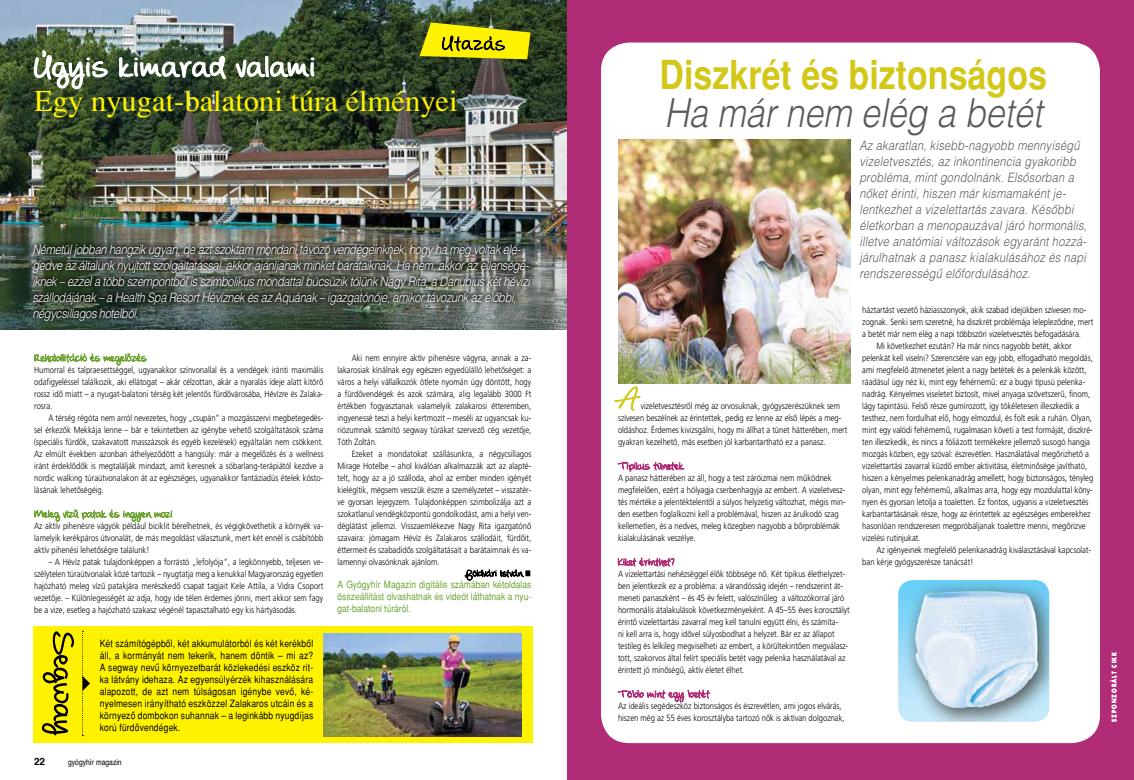
<style>
.page{position:relative;width:1134px;height:780px;background:#fff}
.page>*{position:absolute;margin:0;border:0;box-sizing:border-box;transform-origin:0 0}
.t1{font:40px "KB Helvetica Bold";color:#d3c818;scale:.85 1}
.t2{font:italic 40px "KB Helvetica Light";color:#58595b;scale:.85 1}
.t3{font:30.3px "KB Times Normal";color:#fff200}
.t4{font:italic 13px/16px "KB Helvetica Light";letter-spacing:-.03em;color:#fff;scale:.85 1}
.t5{font:italic 13px/16px "KB Helvetica Light";letter-spacing:.02em;color:#58595b;scale:.85 1}
.t6{font:10px/12px "KB Helvetica Roman";letter-spacing:.02em;color:#000;text-align:justify;scale:.85 1}
.t7{font:10px/12px "KB Helvetica Roman";color:#6fa435;text-align:justify;scale:.85 1}
.t8{font:700 10px "Helvetica";color:#000}
.t9{font:300 9px/12px "Frutiger Alt";color:#000;text-align:justify;scale:.85 1}
.t10{font:8px "Helvetica";color:#000;scale:.85 1}
.t11{font:700 6px "Futura Hungary";letter-spacing:.2em;color:#fff;scale:.85 1}
</style>
<div class="page">
<img style="left:0;top:0;width:567px;height:330px">
<div style="left:567px;top:0;width:567px;height:780px;background:#b12c76"></div>
<div style="left:601px;top:43px;width:499px;height:700px;background:#fff;border-radius:28px"></div>
<svg style="left:34px;top:353px;width:113px;height:13px"></svg>
<svg style="left:34px;top:509px;width:138px;height:13px"></svg>
<div style="left:27px;top:238px;width:509px;height:88px;background:#000;opacity:.75"></div>
<svg style="left:420px;top:22px;width:110px;height:37px;background:#beb808"></svg>
<img style="left:33px;top:0;width:194px;height:114px">
<svg style="left:234px;top:54px;width:82px;height:26px"></svg>
<svg style="left:465px;top:569px;width:59px;height:12px"></svg>
<div style="left:34px;top:625px;width:499px;height:117px;background:#fff200"></div>
<svg style="left:42px;top:631px;width:32px;height:104px"></svg>
<img style="left:898px;top:580px;width:151px;height:141px">
<svg style="left:614px;top:386px;width:27px;height:25px"></svg>
<svg style="left:618px;top:461px;width:66px;height:11px"></svg>
<svg style="left:618px;top:557px;width:56px;height:10px"></svg>
<svg style="left:618px;top:689px;width:91px;height:14px"></svg>
<img style="left:618px;top:139px;width:232px;height:244px">
<svg style="left:82px;top:630px;width:8px;height:106px"></svg>
<img style="left:323px;top:634px;width:199px;height:102px">
<h2 class="t3" style="left:34px;top:83px;width:425px">Egy nyugat-balatoni túra élményei</h2>
<p class="t4" style="left:32px;top:241px;width:587px">Németül jobban hangzik ugyan, de azt szoktam mondani távozó vendégeinknek, hogy ha meg voltak elé&shy;gedve az általunk nyújtott szolgáltatással, akkor ajánljanak minket barátaiknak. Ha nem, akkor az ellensége&shy;iknek – ezzel a több szempontból is szimbolikus mondattal búcsúzik tôlünk Nagy Rita, a Danubius két hévízi szállodájának – a Health Spa Resort Hévíznek és az Aquának – igazgatónôje, amikor távozunk az elôbbi, négycsillagos hotelbôl.</p>
<p class="t9" style="left:34px;top:364px;width:342px">Humorral és talpraesettséggel, ugyanakkor színvonallal és a vendégek iránti maximális odafigyeléssel találkozik, aki ellátogat – akár célzottan, akár a nyaralás ideje alatt kitörô rossz idô miatt – a nyugat-balatoni térség két jelentôs fürdôvárosába, Hévízre és Zalaka&shy;rosra.</p>
<p class="t9" style="left:34px;top:412px;width:342px;text-indent:14px">A térség régóta nem arról nevezetes, hogy „csupán” a mozgásszervi megbetegedés&shy;sel érkezôk Mekkája lenne – bár e tekintetben az igénybe vehetô szolgáltatások száma (speciális fürdôk, szakavatott masszázsok és egyéb kezelések) egyáltalán nem csökkent.<br>Az elmúlt években azonban áthelyezôdött a hangsúly: már a megelôzés és a wellness iránt érdeklôdôk is megtalálják mindazt, amit keresnek a sóbarlang-terápiától kezdve a nordic walking túraútvonalakon át az egészséges, ugyanakkor fantáziadús ételek kósto&shy;lásának lehetôségéig.</p>
<p class="t9" style="left:34px;top:520px;width:342px">Az aktív pihenésre vágyók például biciklit bérelhetnek, és végigkövethetik a környék va&shy;lamelyik kerékpáros útvonalát, de más megoldást választunk, mert két ennél is csábítóbb aktív pihenési lehetôségre találunk!</p>
<p class="t9" style="left:34px;top:556px;width:342px;text-indent:14px">– A Hévíz patak tulajdonképpen a forrástó „lefolyója”, a legkönnyebb, teljesen ve&shy;szélytelen túraútvonalak közé tartozik – nyugtatja meg a kenukkal Magyarország egyetlen hajózható meleg vízû patakjára merészkedô csapat tagjait Kele Attila, a Vidra Csoport vezetôje. – Különlegességét az adja, hogy ide télen érdemes jönni, mert akkor sem fagy be a vize, esetleg a hajózható szakasz végénél tapasztalható egy kis hártyásodás.</p>
<p class="t6" style="left:100px;top:637px;width:253px">Két számítógépbôl, két akkumulátorból és két kerékbôl áll, a kormányát nem tekerik, hanem döntik – mi az?<br>A segway nevû környezetbarát közlekedési eszköz rit&shy;ka látvány idehaza. Az egyensúlyérzék kihasználására alapozott, de azt nem túlságosan igénybe vevô, ké&shy;nyelmesen irányítható eszközzel Zalakaros utcáin és a környezô dombokon suhannak – a leginkább nyugdíjas korú fürdôvendégek.</p>
<p class="t8" style="left:34px;top:753px;width:13px">22</p>
<p class="t10" style="left:68px;top:755px;width:65px">gyógyhír magazin</p>
<p class="t9" style="left:337px;top:352px;width:229px;text-indent:14px">Aki nem ennyire aktív pihenésre vágyna, annak a za&shy;lakarosiak kínálnak egy egészen egyedülálló lehetôséget: a város a helyi vállalkozók ötlete nyomán úgy döntött, hogy a fürdôvendégek és azok számára, alig legalább 3000 Ft értékben fogyasztanak valamelyik zalakarosi étteremben, ingyenessé teszi a helyi kertmozit – meséli az ugyancsak ku&shy;riózumnak számító segway túrákat szervezô cég vezetôje, Tóth Zoltán.</p>
<p class="t9" style="left:337px;top:448px;width:229px;text-indent:14px">Ezeket a mondatokat szállásunkra, a négycsillagos Mirage Hotelbe – ahol kiválóan alkalmazzák azt az alapté&shy;telt, hogy az a jó szálloda, ahol az ember minden igényét kielégítik, mégsem vesszük észre a személyzetet – visszatér&shy;ve gyorsan lejegyzem. Tulajdonképpen szimbolizálja azt a szokatlanul vendégközpontú gondolkodást, ami a helyi ven&shy;déglátást jellemzi. Visszaemlékezve Nagy Rita igazgatónô szavaira: jómagam Hévíz és Zalakaros szállodáit, fürdôit, éttermeit és szabadidôs szolgáltatásait a barátaimnak és va&shy;lamennyi olvasónknak ajánlom.</p>
<p class="t7" style="left:337px;top:578px;width:229px">A Gyógyhír Magazin digitális számában kétoldalas összeállítást olvashatnak és videót láthatnak a nyu&shy;gat-balatoni túráról.</p>
<h1 class="t1" style="left:660px;top:51px;width:457px">Diszkrét és biztonságos</h1>
<h1 class="t2" style="left:664px;top:88px;width:446px">Ha már nem elég a betét</h1>
<p class="t5" style="left:859px;top:137px;width:269px">Az akaratlan, kisebb-nagyobb mennyiségû vizeletvesztés, az inkontinencia gyakoribb probléma, mint gondolnánk. Elsôsorban a nôket érinti, hiszen már kismamaként je&shy;lentkezhet a vizelettartás zavara. Késôbbi életkorban a menopauzával járó hormonális, illetve anatómiai változások egyaránt hozzá&shy;járulhatnak a panasz kialakulásához és napi rendszerességû elôfordulásához.</p>
<p class="t9" style="left:618px;top:400px;width:271px;text-align:left;text-indent:23px">vizeletvesztésrôl még az orvosuknak, gyógyszerészüknek sem szívesen beszélnek az érintettek, pedig ez lenne az elsô lépés a meg&shy;oldáshoz. Érdemes kivizsgálni, hogy mi állhat a tünet hátterében, mert gyakran kezelhetô, más esetben jól karbantartható ez a panasz.</p>
<p class="t9" style="left:618px;top:472px;width:269px;text-align:left">A panasz hátterében az áll, hogy a test záróizmai nem mûködnek megfelelôen, ezért a hólyagja cserbenhagyja az embert. A vizeletvesz&shy;tés mértéke a jelentéktelentôl a súlyos helyzetig változhat, mégis min&shy;den esetben foglalkozni kell a problémával, hiszen az árulkodó szag kellemetlen, és a nedves, meleg közegben nagyobb a bôrproblémák kialakulásának veszélye.</p>
<p class="t9" style="left:618px;top:568px;width:274px;text-align:left">A vizelettartási nehézséggel élôk többsége nô. Két tipikus élethelyzet&shy;ben jelentkezik ez a probléma: a várandósság idején – rendszerint át&shy;meneti panaszként – és 45 év felett, valószínûleg a változókorral járó hormonális átalakulások következményeként. A 45–55 éves korosztályt érintô vizelettartási zavarral meg kell tanulni együtt élni, és számíta-<br>ni kell arra is, hogy idôvel súlyosbodhat a helyzet. Bár ez az állapot testileg és lelkileg megviselheti az embert, a körültekintôen megválasz&shy;tott, szakorvos által felírt speciális betét vagy pelenka használatával az érintett jó minôségû, aktív életet élhet.</p>
<p class="t9" style="left:618px;top:700px;width:268px">Az ideális segédeszköz biztonságos és észrevétlen, ami jogos elvárás, hiszen még az 55 éves korosztályba tartozó nôk is aktívan dolgoznak,</p>
<p class="t9" style="left:862px;top:304px;width:265px">háztartást vezetô háziasszonyok, akik szabad idejükben szívesen mo-</p>
<p class="t9" style="left:862px;top:316px;width:273px">zognak. Senki sem szeretné, ha diszkrét problémája leleplezôdne, mert</p>
<p class="t9" style="left:862px;top:328px;width:259px">a betét már nem elég a napi többszöri vizeletvesztés befogadására.</p>
<p class="t9" style="left:876px;top:340px;width:231px">Mi következhet ezután? Ha már nincs nagyobb betét, akkor</p>
<p class="t9" style="left:862px;top:352px;width:273px">pelenkát kell viselni? Szerencsére van egy jobb, elfogadható megoldás,</p>
<p class="t9" style="left:862px;top:364px;width:265px">ami megfelelô átmenetet jelent a nagy betétek és a pelenkák között,</p>
<p class="t9" style="left:862px;top:376px;width:264px">ráadásul úgy néz ki, mint egy fehérnemû: ez a bugyi típusú pelenka-</p>
<p class="t9" style="left:862px;top:388px;width:270px">nadrág. Kényelmes viseletet biztosít, mivel anyaga szövetszerû, finom,</p>
<p class="t9" style="left:862px;top:400px;width:257px">lágy tapintású. Felsô része gumírozott, így tökéletesen illeszkedik a</p>
<p class="t9" style="left:862px;top:412px;width:272px">testhez, nem fordulhat elô, hogy elmozdul, és folt esik a ruhán. Olyan,</p>
<p class="t9" style="left:862px;top:424px;width:273px">mint egy valódi fehérnemû, rugalmasan követi a test formáját, diszkré-</p>
<p class="t9" style="left:862px;top:436px;width:269px">ten illeszkedik, és nincs a fóliázott termékekre jellemzô susogó hangja</p>
<p class="t9" style="left:862px;top:448px;width:268px">mozgás közben, egy szóval: észrevétlen. Használatával megôrizhetô a</p>
<p class="t9" style="left:862px;top:460px;width:266px">vizelettartási zavarral küzdô ember aktivitása, életminôsége javítható,</p>
<p class="t9" style="left:862px;top:472px;width:273px">hiszen a kényelmes pelenkanadrág amellett, hogy biztonságos, tényleg</p>
<p class="t9" style="left:862px;top:484px;width:273px">olyan, mint egy fehérnemû, alkalmas arra, hogy egy mozdulattal kön -</p>
<p class="t9" style="left:862px;top:496px;width:268px">nyen és gyorsan letolja a toaletten. Ez fontos, ugyanis a vizeletvesztés</p>
<p class="t9" style="left:862px;top:508px;width:270px">karbantartásának része, hogy az érintettek az egészséges emberekhez</p>
<p class="t9" style="left:862px;top:520px;width:264px">hasonlóan rendszeresen megpróbáljanak toalettre menni, megôrizve</p>
<p class="t9" style="left:862px;top:532px;width:70px">vizelési rutinjukat.</p>
<p class="t9" style="left:876px;top:544px;width:254px">Az igényeinek megfelelô pelenkanadrág kiválasztásával kapcsolat-</p>
<p class="t9" style="left:862px;top:556px;width:132px">ban kérje gyógyszerésze tanácsát!</p>
<p class="t11" style="left:1110px;top:721px;width:84px;rotate:-90deg">szponzorÁlt cikk</p>
</div>
